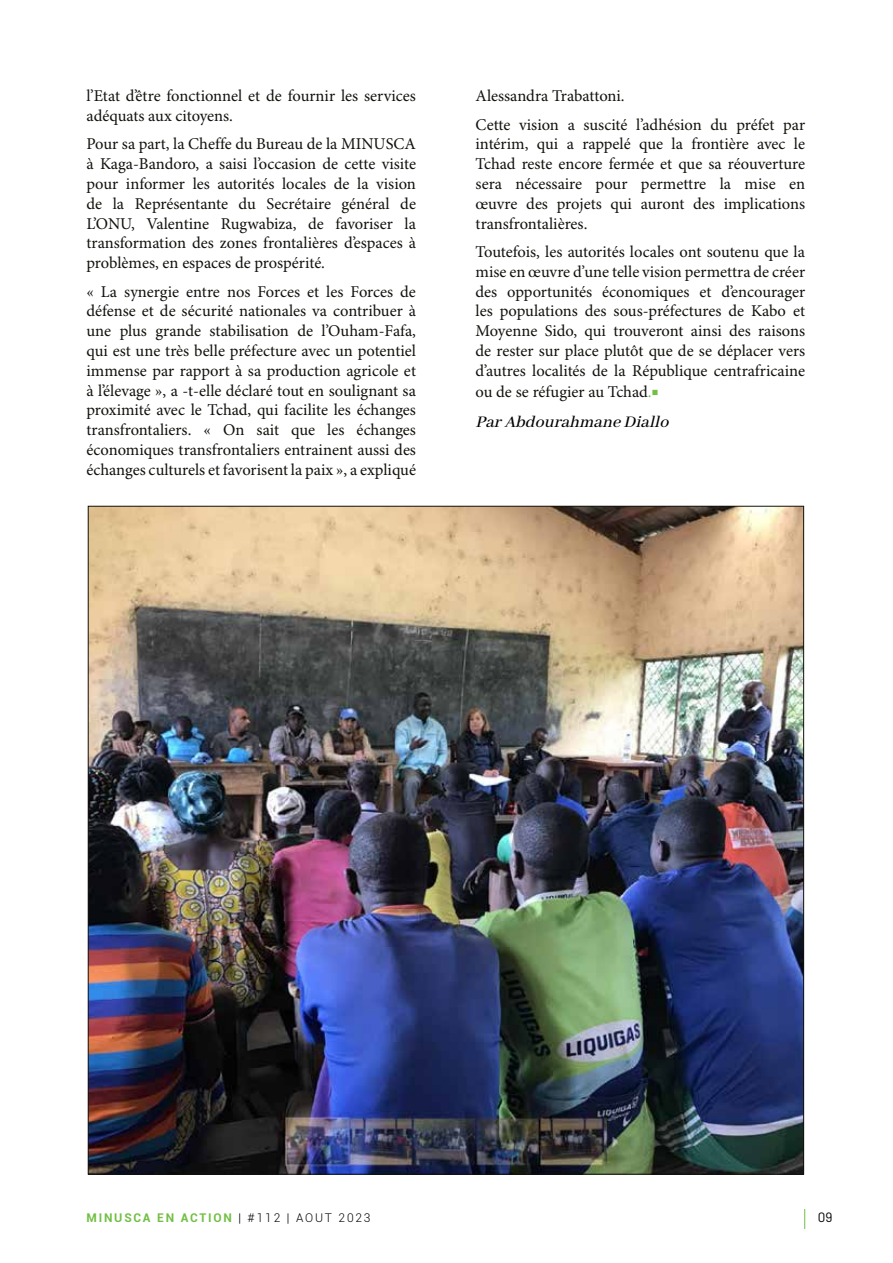
<style>
.page{position:relative;width:893px;height:1263px;background:#fff}
.page>*{position:absolute;margin:0;border:0;box-sizing:border-box;transform-origin:0 0}
.t1{font:italic 500 18px "Abhaya Libre";color:#000}
.t2{font:16.5px/19.8px "Minion Pro";color:#12110c;text-align:justify}
.t3{font:13.5px "Barlow";color:#000}
.t4{font:700 12px "Roboto";letter-spacing:.15em;color:#72bf44}
.s1{color:#72bf44}
.s2{font-size:18px;color:#72bf44}
.s3{font-weight:300;color:#000}
</style>
<div class="page">
<svg style="left:804px;top:1209px;width:1px;height:20px"></svg>
<img style="left:90px;top:508px;width:712px;height:664px">
<p class="t2" style="left:86px;top:87px;width:331px">l’Etat d’être fonctionnel et de fournir les services adéquats aux citoyens.</p>
<p class="t2" style="left:86px;top:135px;width:331px">Pour sa part, la Cheffe du Bureau de la MINUSCA à Kaga-Bandoro, a saisi l’occasion de cette visite pour informer les autorités locales de la vision de la Représentante du Secrétaire général de L’ONU, Valentine Rugwabiza, de favoriser la transformation des zones frontalières d’espaces à problèmes, en espaces de prospérité.</p>
<p class="t2" style="left:86px;top:282px;width:331px">« La synergie entre nos Forces et les Forces de défense et de sécurité nationales va contribuer à une plus grande stabilisation de l’Ouham-Fafa, qui est une très belle préfecture avec un potentiel immense par rapport à sa production agricole et à l’élevage », a -t-elle déclaré tout en soulignant sa proximité avec le Tchad, qui facilite les échanges transfrontaliers. « On sait que les échanges économiques transfrontaliers entrainent aussi des échanges culturels et favorisent la paix », a expliqué</p>
<p class="t2" style="left:476px;top:83px;width:331px;line-height:28.3px">Alessandra Trabattoni.<br>Cette vision a suscité l’adhésion du préfet par</p>
<p class="t2" style="left:476px;top:135px;width:331px">intérim, qui a rappelé que la frontière avec le Tchad reste encore fermée et que sa réouverture sera nécessaire pour permettre la mise en œuvre des projets qui auront des implications transfrontalières.</p>
<p class="t2" style="left:476px;top:242px;width:331px">Toutefois, les autorités locales ont soutenu que la mise en œuvre d’une telle vision permettra de créer des opportunités économiques et d’encourager les populations des sous-préfectures de Kabo et Moyenne Sido, qui trouveront ainsi des raisons de rester sur place plutôt que de se déplacer vers d’autres localités de la République centrafricaine</p>
<p class="t2" style="left:476px;top:383px;width:185px">ou de se réfugier au Tchad<span class="s1">.</span><span class="s2">■</span></p>
<p class="t1" style="left:476px;top:412px;width:199px">ParAbdourahmaneDiallo</p>
<p class="t4" style="left:86px;top:1209px;width:286px">MINUSCA EN ACTION <span class="s3">| #112 | AOUT 2023</span></p>
<p class="t3" style="left:818px;top:1209px;width:16px">09</p>
</div>
